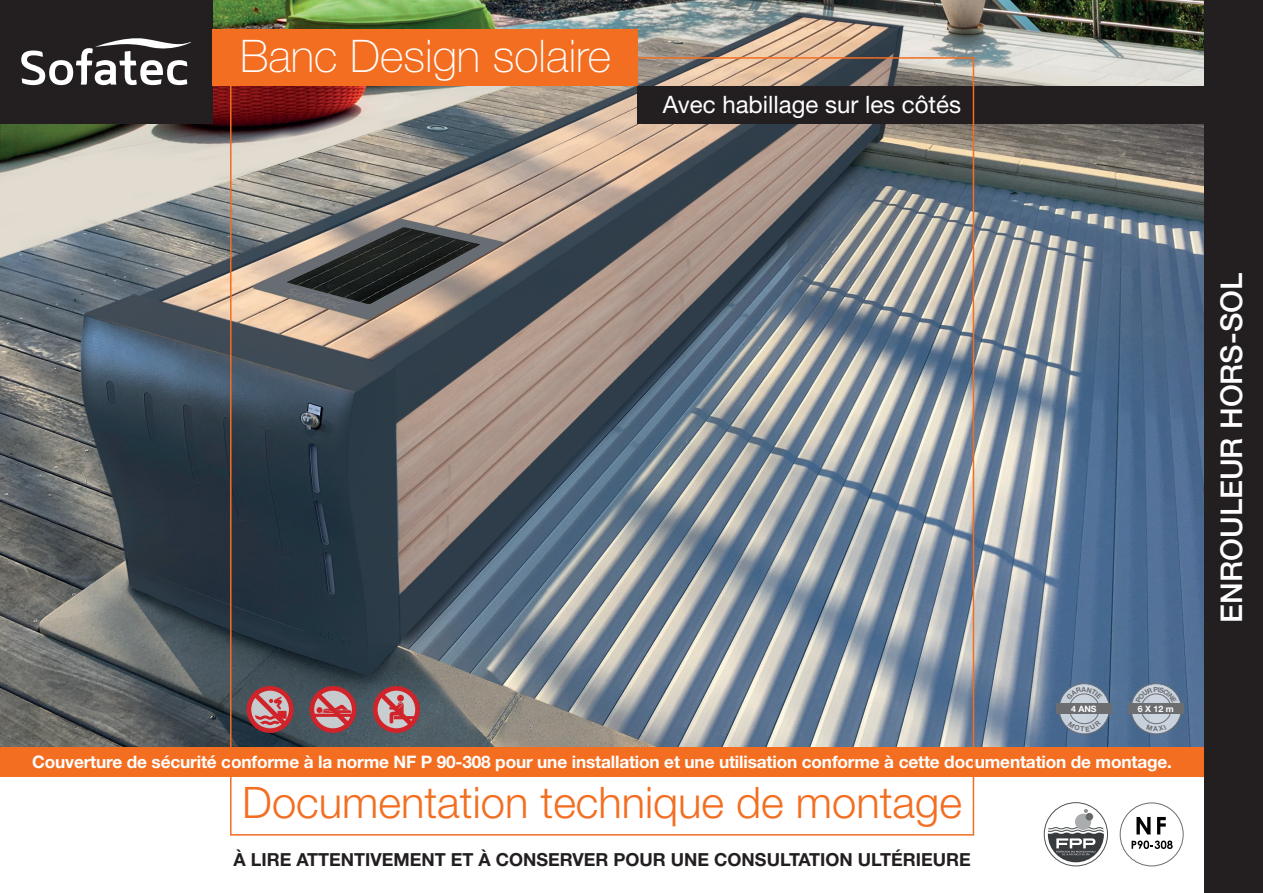
<style>
.page{position:relative;width:1263px;height:893px;background:#fff}
.page>*{position:absolute;margin:0;border:0;box-sizing:border-box;transform-origin:0 0}
.t1{font:45px "Helvetica Neue LT 35 Th";color:#fff}
.t2{font:43.5px "Helvetica Neue LT 45 Lt";color:#f36e21}
.t3{font:30px "Helvetica Neue LT 65 Md";color:#fff}
.t4{font:24px "Helvetica Neue LT 55 Rm";color:#fff}
.t5{font:18px "Helvetica Neue LT 75 Bd";color:#231f20}
.t6{font:17.25px "Helvetica Neue LT 75 Bd";letter-spacing:-.01em;color:#fff}
.t7{font:8.85px "Helvetica Neue LT 75 Bd";color:#fff}
</style>
<div class="page">
<img style="left:0;top:0;width:1205px;height:747px">
<svg style="left:1059px;top:684px;width:50px;height:50px"></svg>
<div style="left:1059px;top:683px;width:51px;height:51px;border:1px solid #6c6d70;border-radius:50%"></div>
<svg style="left:1131px;top:684px;width:50px;height:50px"></svg>
<div style="left:1130px;top:683px;width:52px;height:51px;border:1px solid #6c6d70;border-radius:50%"></div>
<div style="left:1069px;top:694px;width:30px;height:30px;border:1px solid #6c6d70;border-radius:50%"></div>
<div style="left:1141px;top:694px;width:30px;height:30px;border:1px solid #6c6d70;border-radius:50%"></div>
<div style="left:1056px;top:703px;width:55px;height:11px;background:#6c6d70"></div>
<div style="left:1128px;top:703px;width:55px;height:11px;background:#6c6d70"></div>
<div style="left:0;top:747px;width:1205px;height:30px;background:#f36e21"></div>
<div style="left:1205px;top:0;width:58px;height:893px;background:#231f20"></div>
<div style="left:0;top:0;width:213px;height:123px;background:#231f20"></div>
<svg style="left:21px;top:38px;width:170px;height:47px"></svg>
<div style="left:1044px;top:802px;width:64px;height:64px;border:1px solid #4e5152;border-radius:50%"></div>
<div style="left:1075px;top:814px;width:16px;height:16px;background:#a9adad;border-radius:50%"></div>
<svg style="left:1048px;top:827px;width:56px;height:35px"></svg>
<svg style="left:1084px;top:809px;width:9px;height:11px"></svg>
<div style="left:1120px;top:803px;width:63px;height:63px;border:1px solid #6c6d70;border-radius:50%"></div>
<svg style="left:1136px;top:817px;width:14px;height:17px"></svg>
<svg style="left:1157px;top:817px;width:9px;height:17px"></svg>
<svg style="left:1131px;top:840px;width:42px;height:9px"></svg>
<div style="left:638px;top:86px;width:625px;height:37px;background:#231f20"></div>
<div style="left:213px;top:30px;width:425px;height:56px;background:#f36e21"></div>
<svg style="left:310px;top:686px;width:46px;height:47px;background:#b0646a"></svg>
<svg style="left:373px;top:686px;width:47px;height:47px;background:#b0696f"></svg>
<svg style="left:247px;top:686px;width:47px;height:47px;background:#ac6066"></svg>
<svg style="left:1066px;top:687px;width:36px;height:12px"></svg>
<svg style="left:1068px;top:720px;width:33px;height:11px"></svg>
<svg style="left:1136px;top:687px;width:41px;height:16px"></svg>
<svg style="left:1146px;top:724px;width:20px;height:7px"></svg>
<h1 class="t1" style="left:240px;top:29px;width:373px">Banc Design solaire</h1>
<h3 class="t4" style="left:663px;top:90px;width:300px">Avec habillage sur les côtés</h3>
<p class="t7" style="left:1071px;top:703px;width:27px">4 ANS</p>
<p class="t7" style="left:1138px;top:703px;width:37px">6 X 12 m</p>
<p class="t6" style="left:32px;top:752px;width:1141px">Couverture de sécurité conforme à la norme NF P 90-308 pour une installation et une utilisation conforme à cette documentation de montage.</p>
<h2 class="t2" style="left:242px;top:776px;width:721px">Documentation technique de montage</h2>
<p class="t5" style="left:234px;top:849px;width:739px">À LIRE ATTENTIVEMENT ET À CONSERVER POUR UNE CONSULTATION ULTÉRIEURE</p>
<h3 class="t3" style="left:1213px;top:622px;width:351px;rotate:-90deg">ENROULEUR HORS-SOL</h3>
</div>
